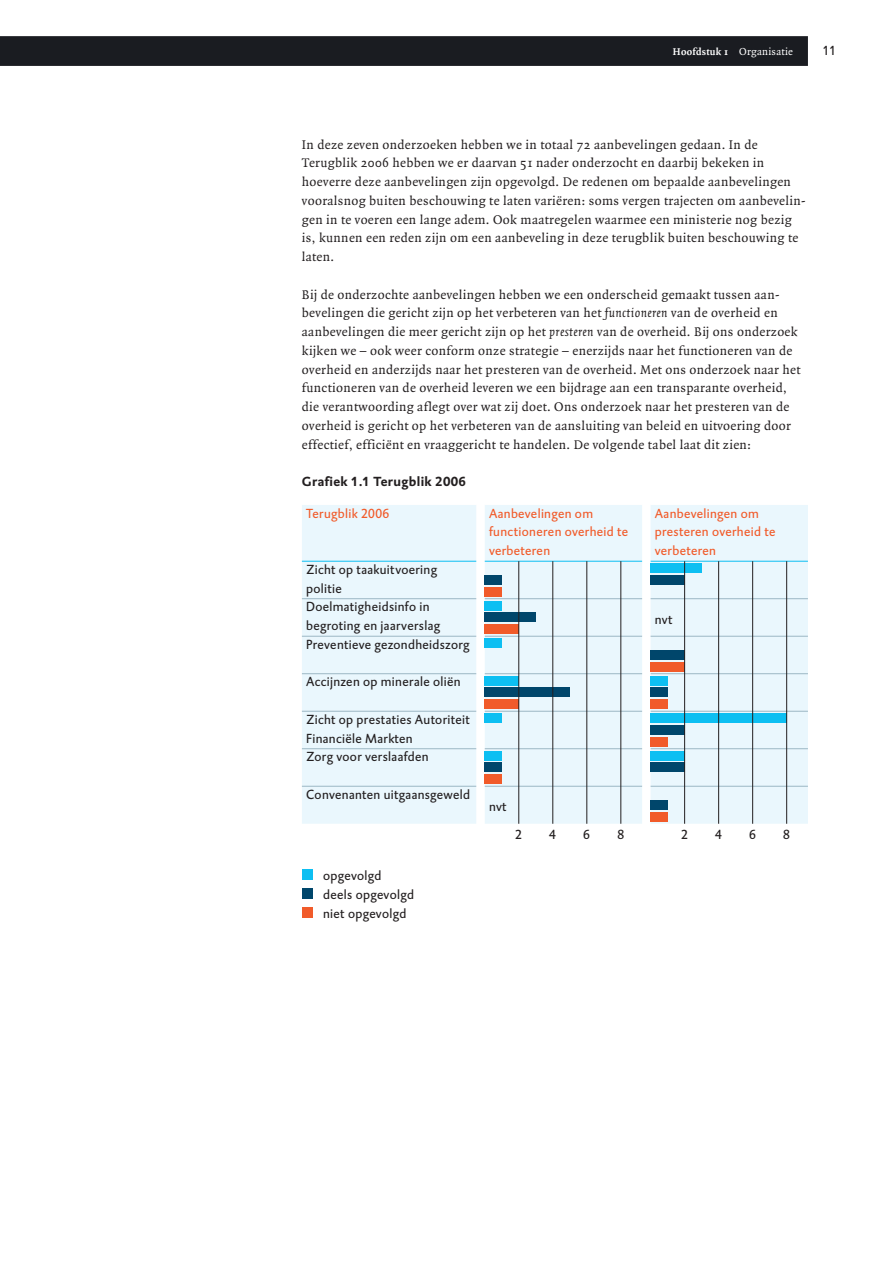
<style>
.page{position:relative;width:893px;height:1263px;background:#fff}
.page>*{position:absolute;margin:0;border:0;box-sizing:border-box;transform-origin:0 0}
._00_Platte_tekst{font:13.5px/18.8px "Quadraat";letter-spacing:.025em;color:#231f20}
._13_Tabeltekst_plat{font:13.5px/18.8px "DTL Caspari T";letter-spacing:.025em;color:#231f20}
._12_Tabeltekst_kop{font:13.5px/18.8px "DTL Caspari T";letter-spacing:.025em;color:#f15b2a}
._14_Tabelbovenregel{font:700 13.5px "DTL Caspari T";letter-spacing:.025em;color:#231f20}
._00_Platte_tekst-2{font:10.8px "Quadraat";letter-spacing:.025em;color:#fff}
.s1{font-weight:700;font-size:10.5px}
.s2{font-style:italic}
</style>
<div class="page">
<div style="left:0;top:36px;width:808px;height:30px;background:#1a1c21"></div>
<div style="left:302px;top:870px;width:10px;height:10px;background:#0dbff2"></div>
<div style="left:302px;top:888px;width:10px;height:11px;background:#00466b"></div>
<div style="left:302px;top:907px;width:10px;height:10px;background:#f15b2a"></div>
<svg style="left:302px;top:505px;width:506px;height:319px;background:#e8f5fb"></svg>
<hr style="left:302px;top:561px;width:174px;height:1px;background:#0dbff2">
<hr style="left:485px;top:561px;width:157px;height:1px;background:#0dbff2">
<hr style="left:651px;top:561px;width:157px;height:1px;background:#0dbff2">
<hr style="left:302px;top:598px;width:174px;height:1px;background:#9cb7c4">
<hr style="left:485px;top:598px;width:157px;height:1px;background:#9cb7c4">
<hr style="left:651px;top:598px;width:157px;height:1px;background:#9cb7c4">
<hr style="left:302px;top:636px;width:174px;height:1px;background:#9cb7c4">
<hr style="left:485px;top:636px;width:157px;height:1px;background:#9cb7c4">
<hr style="left:651px;top:636px;width:157px;height:1px;background:#9cb7c4">
<hr style="left:302px;top:673px;width:174px;height:1px;background:#9cb7c4">
<hr style="left:485px;top:673px;width:157px;height:1px;background:#9cb7c4">
<hr style="left:651px;top:673px;width:157px;height:1px;background:#9cb7c4">
<hr style="left:302px;top:711px;width:174px;height:1px;background:#9cb7c4">
<hr style="left:485px;top:711px;width:157px;height:1px;background:#9cb7c4">
<hr style="left:651px;top:711px;width:157px;height:1px;background:#9cb7c4">
<hr style="left:302px;top:748px;width:174px;height:1px;background:#9cb7c4">
<hr style="left:485px;top:748px;width:157px;height:1px;background:#9cb7c4">
<hr style="left:651px;top:748px;width:157px;height:1px;background:#9cb7c4">
<hr style="left:302px;top:786px;width:174px;height:1px;background:#9cb7c4">
<hr style="left:485px;top:786px;width:157px;height:1px;background:#9cb7c4">
<hr style="left:651px;top:786px;width:157px;height:1px;background:#9cb7c4">
<div style="left:485px;top:676px;width:34px;height:9px;background:#0dbff2"></div>
<div style="left:485px;top:700px;width:34px;height:9px;background:#f15b2a"></div>
<div style="left:485px;top:713px;width:17px;height:10px;background:#0dbff2"></div>
<div style="left:485px;top:751px;width:17px;height:9px;background:#0dbff2"></div>
<div style="left:485px;top:775px;width:17px;height:9px;background:#f15b2a"></div>
<div style="left:485px;top:638px;width:17px;height:10px;background:#0dbff2"></div>
<div style="left:485px;top:601px;width:17px;height:9px;background:#0dbff2"></div>
<div style="left:485px;top:625px;width:34px;height:9px;background:#f15b2a"></div>
<div style="left:485px;top:587px;width:17px;height:10px;background:#f15b2a"></div>
<div style="left:651px;top:751px;width:34px;height:9px;background:#0dbff2"></div>
<div style="left:651px;top:713px;width:136px;height:10px;background:#0dbff2"></div>
<div style="left:651px;top:737px;width:17px;height:10px;background:#f15b2a"></div>
<div style="left:651px;top:676px;width:17px;height:9px;background:#0dbff2"></div>
<div style="left:651px;top:700px;width:17px;height:9px;background:#f15b2a"></div>
<div style="left:651px;top:662px;width:34px;height:10px;background:#f15b2a"></div>
<div style="left:651px;top:563px;width:51px;height:10px;background:#0dbff2"></div>
<div style="left:651px;top:812px;width:17px;height:10px;background:#f15b2a"></div>
<div style="left:485px;top:688px;width:85px;height:9px;background:#00466b"></div>
<div style="left:485px;top:763px;width:17px;height:9px;background:#00466b"></div>
<div style="left:485px;top:613px;width:51px;height:9px;background:#00466b"></div>
<div style="left:485px;top:575px;width:17px;height:10px;background:#00466b"></div>
<div style="left:651px;top:763px;width:34px;height:9px;background:#00466b"></div>
<div style="left:651px;top:725px;width:34px;height:10px;background:#00466b"></div>
<div style="left:651px;top:688px;width:17px;height:9px;background:#00466b"></div>
<div style="left:651px;top:650px;width:34px;height:10px;background:#00466b"></div>
<div style="left:651px;top:575px;width:34px;height:10px;background:#00466b"></div>
<div style="left:651px;top:800px;width:17px;height:10px;background:#00466b"></div>
<hr style="left:518px;top:561px;width:1px;height:263px;background:#231f20">
<hr style="left:552px;top:561px;width:1px;height:263px;background:#231f20">
<hr style="left:718px;top:561px;width:1px;height:263px;background:#231f20">
<hr style="left:684px;top:561px;width:1px;height:263px;background:#231f20">
<hr style="left:586px;top:561px;width:1px;height:263px;background:#231f20">
<hr style="left:620px;top:561px;width:1px;height:263px;background:#231f20">
<hr style="left:752px;top:561px;width:1px;height:263px;background:#231f20">
<hr style="left:786px;top:561px;width:1px;height:263px;background:#231f20">
<p class="_00_Platte_tekst-2" style="left:673px;top:46px;width:122px"><span class="s1">Hoofdstuk 1</span> Organisatie</p>
<p class="_13_Tabeltekst_plat" style="left:823px;top:41px;width:15px">11</p>
<p class="_00_Platte_tekst" style="left:302px;top:135px;width:505px">In deze zeven onderzoeken hebben we in totaal 72 aanbevelingen gedaan. In de Terugblik 2006 hebben we er daarvan 51 nader onderzocht en daarbij bekeken in hoeverre deze aanbevelingen zijn opgevolgd. De redenen om bepaalde aanbevelingen vooralsnog buiten beschouwing te laten variëren: soms vergen trajecten om aanbevelin&shy;gen in te voeren een lange adem. Ook maatregelen waarmee een ministerie nog bezig is, kunnen een reden zijn om een aanbeveling in deze terugblik buiten beschouwing te laten.</p>
<p class="_00_Platte_tekst" style="left:302px;top:285px;width:500px">Bij de onderzochte aanbevelingen hebben we een onderscheid gemaakt tussen aan&shy;bevelingen die gericht zijn op het verbeteren van het <span class="s2">functioneren</span> van de overheid en aanbevelingen die meer gericht zijn op het <span class="s2">presteren</span> van de overheid. Bij ons onderzoek kijken we – ook weer conform onze strategie – enerzijds naar het functioneren van de overheid en anderzijds naar het presteren van de overheid. Met ons onderzoek naar het functioneren van de overheid leveren we een bijdrage aan een transparante overheid, die verantwoording aflegt over wat zij doet. Ons onderzoek naar het presteren van de overheid is gericht op het verbeteren van de aansluiting van beleid en uitvoering door effectief, efficiënt en vraaggericht te handelen. De volgende tabel laat dit zien:</p>
<p class="_14_Tabelbovenregel" style="left:302px;top:473px;width:166px">Grafiek 1.1 Terugblik 2006</p>
<p class="_12_Tabeltekst_kop" style="left:306px;top:504px;width:85px">Terugblik 2006</p>
<p class="_12_Tabeltekst_kop" style="left:489px;top:504px;width:141px">Aanbevelingen om functioneren overheid te verbeteren</p>
<p class="_12_Tabeltekst_kop" style="left:655px;top:504px;width:122px">Aanbevelingen om presteren overheid te verbeteren</p>
<p class="_13_Tabeltekst_plat" style="left:306px;top:560px;width:132px">Zicht op taakuitvoering politie</p>
<p class="_13_Tabeltekst_plat" style="left:306px;top:597px;width:135px">Doelmatigheidsinfo in begroting en jaarverslag</p>
<p class="_13_Tabeltekst_plat" style="left:655px;top:609px;width:19px">nvt</p>
<p class="_13_Tabeltekst_plat" style="left:306px;top:635px;width:165px">Preventieve gezondheidszorg</p>
<p class="_13_Tabeltekst_plat" style="left:306px;top:672px;width:156px">Accijnzen op minerale oliën</p>
<p class="_13_Tabeltekst_plat" style="left:306px;top:710px;width:165px">Zicht op prestaties Autoriteit<br>Financiële Markten</p>
<p class="_13_Tabeltekst_plat" style="left:306px;top:747px;width:124px">Zorg voor verslaafden</p>
<p class="_13_Tabeltekst_plat" style="left:306px;top:785px;width:165px">Convenanten uitgaansgeweld</p>
<p class="_13_Tabeltekst_plat" style="left:323px;top:866px;width:60px">opgevolgd</p>
<p class="_13_Tabeltekst_plat" style="left:323px;top:885px;width:92px">deels opgevolgd</p>
<p class="_13_Tabeltekst_plat" style="left:323px;top:903px;width:85px">niet opgevolgd</p>
<p class="_13_Tabeltekst_plat" style="left:489px;top:797px;width:19px">nvt</p>
<p class="_13_Tabeltekst_plat" style="left:515px;top:824px;width:8px">2</p>
<p class="_13_Tabeltekst_plat" style="left:549px;top:824px;width:8px">4</p>
<p class="_13_Tabeltekst_plat" style="left:583px;top:824px;width:8px">6</p>
<p class="_13_Tabeltekst_plat" style="left:617px;top:824px;width:8px">8</p>
<p class="_13_Tabeltekst_plat" style="left:681px;top:824px;width:8px">2</p>
<p class="_13_Tabeltekst_plat" style="left:715px;top:824px;width:8px">4</p>
<p class="_13_Tabeltekst_plat" style="left:749px;top:824px;width:8px">6</p>
<p class="_13_Tabeltekst_plat" style="left:783px;top:824px;width:8px">8</p>
</div>
